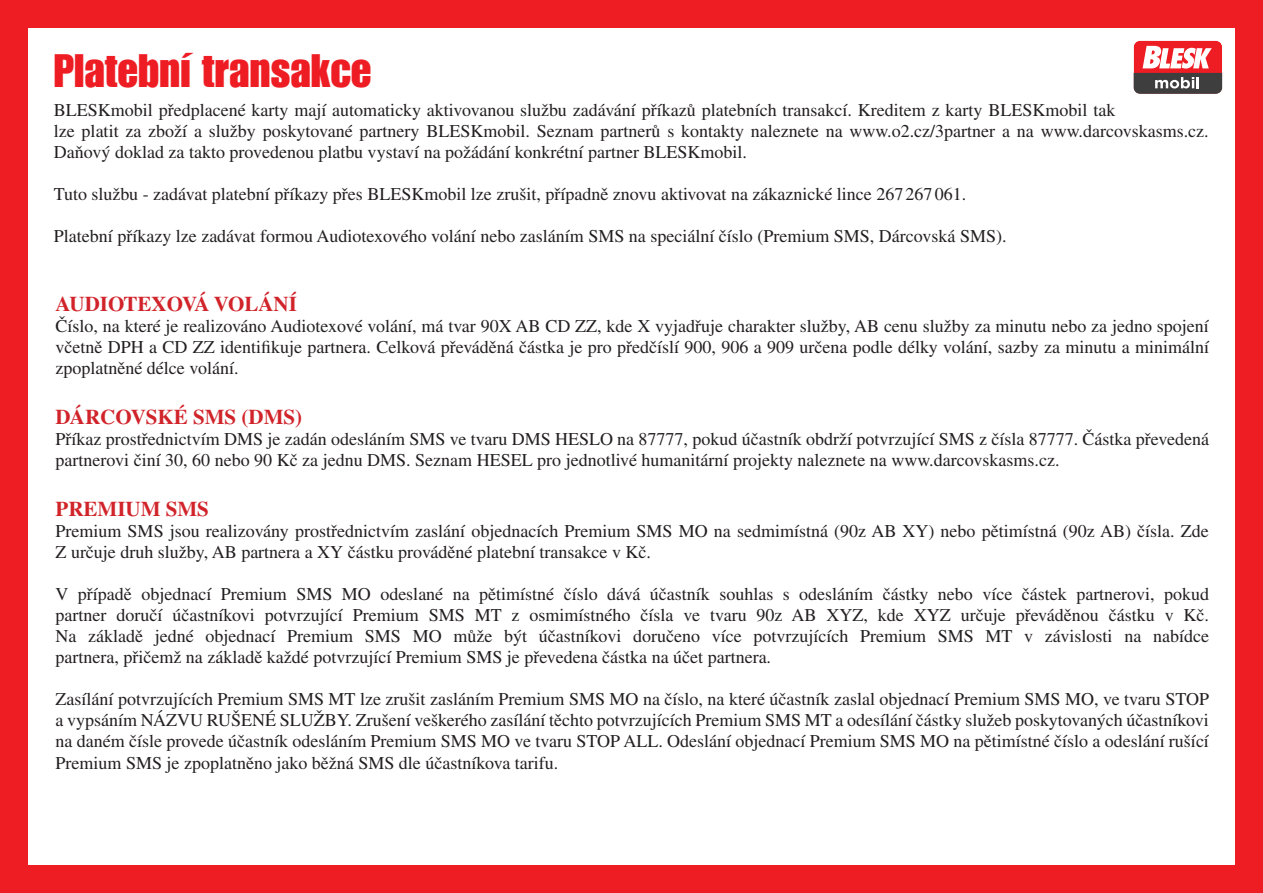
<style>
.page{position:relative;width:1263px;height:893px;background:#fff}
.page>*{position:absolute;margin:0;border:0;box-sizing:border-box;transform-origin:0 0}
.t1{font:45.9px "Impact LT Std";color:#ee1d23}
.t2{font:700 21px "Times LT Std";color:#d1232a}
.t3{font:18px/21px "Times LT Std";color:#231f20}
</style>
<div class="page">
<div style="left:0;top:0;width:28px;height:893px;background:#ee1d23"></div>
<div style="left:1235px;top:0;width:28px;height:893px;background:#ee1d23"></div>
<div style="left:0;top:0;width:1263px;height:28px;background:#ee1d23"></div>
<div style="left:0;top:865px;width:1263px;height:28px;background:#ee1d23"></div>
<svg style="left:1133px;top:40px;width:90px;height:54px"></svg>
<h1 class="t1" style="left:54px;top:44px;width:319px">Platební transakce</h1>
<p class="t3" style="left:54px;top:100px;width:1156px">BLESKmobil předplacené karty mají automaticky aktivovanou službu zadávání příkazů platebních transakcí. Kreditem z karty BLESKmobil tak<br>lze platit za zboží a služby poskytované partnery BLESKmobil. Seznam partnerů s kontakty naleznete na www.o2.cz/3partner a na www.darcovskasms.cz.<br>Daňový doklad za takto provedenou platbu vystaví na požádání konkrétní partner BLESKmobil.</p>
<p class="t3" style="left:54px;top:184px;width:914px">Tuto službu - zadávat platební příkazy přes BLESKmobil lze zrušit, případně znovu aktivovat na zákaznické lince 267 267061.</p>
<p class="t3" style="left:54px;top:226px;width:954px">Platební příkazy lze zadávat formou Audiotexového volání nebo zasláním SMS na speciální číslo (Premium SMS, Dárcovská SMS).</p>
<p class="t2" style="left:55px;top:291px;width:243px">AUDIOTEXOVÁ VOLÁNÍ</p>
<p class="t3" style="left:55px;top:315px;width:1155px;text-align:justify">Číslo, na které je realizováno Audiotexové volání, má tvar 90X AB CD ZZ, kde X vyjadřuje charakter služby, AB cenu služby za minutu nebo za jedno spojení včetně DPH a CD ZZ identifikuje partnera. Celková převáděná částka je pro předčíslí 900, 906 a 909 určena podle délky volání, sazby za minutu a minimální zpoplatněné délce volání.</p>
<p class="t2" style="left:55px;top:404px;width:248px">DÁRCOVSKÉ SMS (DMS)</p>
<p class="t3" style="left:55px;top:428px;width:1155px">Příkaz prostřednictvím DMS je zadán odesláním SMS ve tvaru DMS HESLO na 87777, pokud účastník obdrží potvrzující SMS z čísla 87777. Částka převedená partnerovi činí 30, 60 nebo 90 Kč za jednu DMS. Seznam HESEL pro jednotlivé humanitární projekty naleznete na www.darcovskasms.cz.</p>
<p class="t2" style="left:55px;top:497px;width:155px">PREMIUM SMS</p>
<p class="t3" style="left:55px;top:521px;width:1155px">Premium SMS jsou realizovány prostřednictvím zaslání objednacích Premium SMS MO na sedmimístná (90z AB XY) nebo pětimístná (90z AB) čísla. Zde<br>Z určuje druh služby, AB partnera a XY částku prováděné platební transakce v Kč.</p>
<p class="t3" style="left:55px;top:584px;width:1155px;text-align:justify">V případě objednací Premium SMS MO odeslané na pětimístné číslo dává účastník souhlas s odesláním částky nebo více částek partnerovi, pokud partner doručí účastníkovi potvrzující Premium SMS MT z osmimístného čísla ve tvaru 90z AB XYZ, kde XYZ určuje převáděnou částku v Kč.<br>Na základě jedné objednací Premium SMS MO může být účastníkovi doručeno více potvrzujících Premium SMS MT v závislosti na nabídce partnera, přičemž na základě každé potvrzující Premium SMS je převedena částka na účet partnera.</p>
<p class="t3" style="left:55px;top:689px;width:1155px;text-align:justify">Zasílání potvrzujících Premium SMS MT lze zrušit zasláním Premium SMS MO na číslo, na které účastník zaslal objednací Premium SMS MO, ve tvaru STOP a vypsáním NÁZVU RUŠENÉ SLUŽBY. Zrušení veškerého zasílání těchto potvrzujících Premium SMS MT a odesílání částky služeb poskytovaných účastníkovi na daném čísle provede účastník odesláním Premium SMS MO ve tvaru STOP ALL. Odeslání objednací Premium SMS MO na pětimístné číslo a odeslání rušící Premium SMS je zpoplatněno jako běžná SMS dle účastníkova tarifu.</p>
</div>
